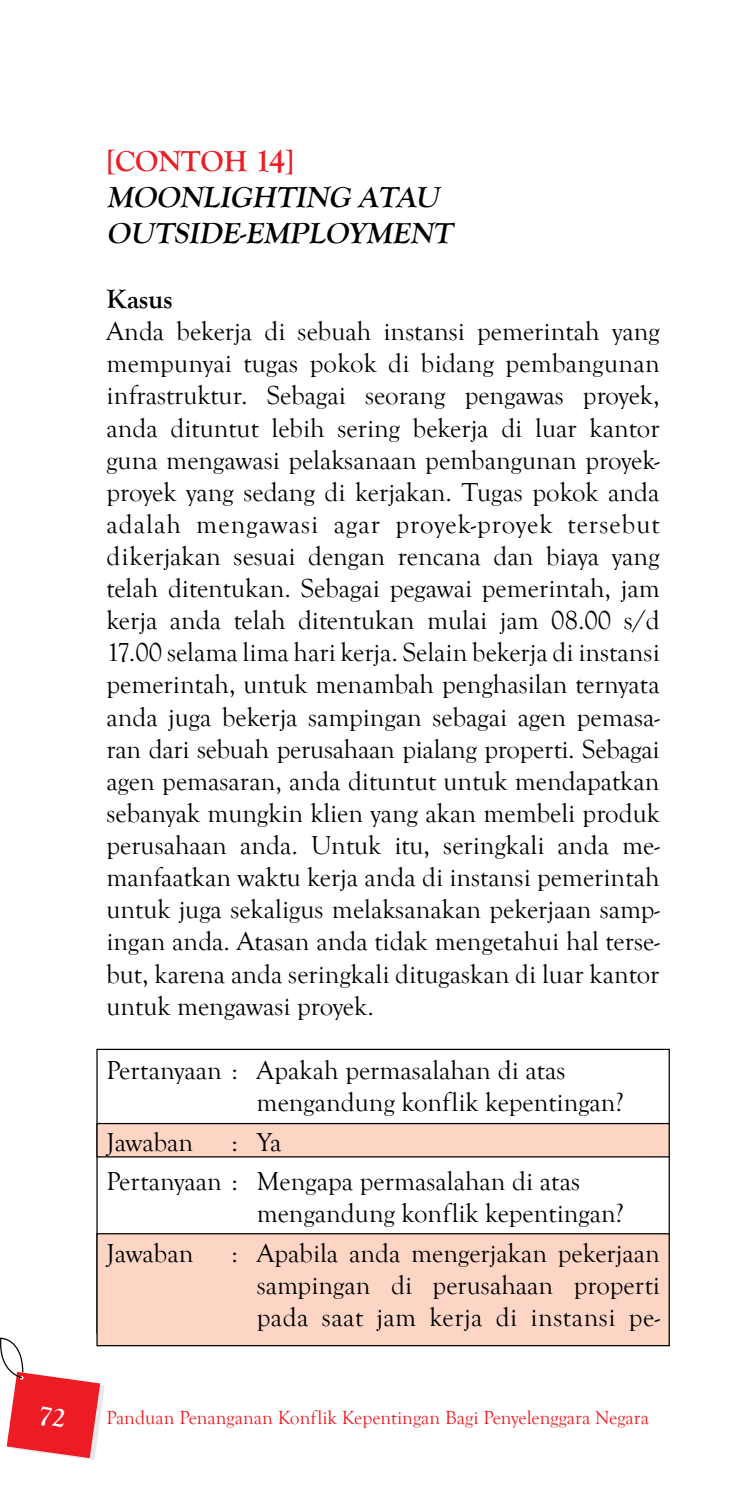
<style>
.page{position:relative;width:745px;height:1489px;background:#fff}
.page>*{position:absolute;margin:0;border:0;box-sizing:border-box;transform-origin:0 0}
.t1{font:italic 700 30px/36px "Goudy Old Style T";color:#000}
.t2{font:700 27.5px "Goudy Old Style T";color:#000}
.t3{font:26.75px/32px "Goudy Old Style T";color:#000;text-align:justify}
.t4{font:19.5px "Goudy Old Style T";color:#ed1c24}
.s1{font-style:normal;color:#ed1c24}
.s2{font-style:normal;font-size:32.5px;color:#ed1c24}
</style>
<div class="page">
<div style="left:97px;top:1123px;width:571px;height:33px;background:#fdd5c4"></div>
<div style="left:96px;top:1122px;width:573px;height:35px;border:1px solid #000"></div>
<div style="left:97px;top:1233px;width:571px;height:112px;background:#fdd5c4"></div>
<div style="left:96px;top:1232px;width:573px;height:114px;border:1px solid #000"></div>
<svg style="left:0;top:1297px;width:105px;height:162px"></svg>
<p class="t1" style="left:106px;top:143px;width:353px"><span class="s1">[CONTOH</span> <span class="s2">14</span><span class="s1">]<br></span>MOONLIGHTING ATAU<br>OUTSIDE-EMPLOYMENT</p>
<p class="t2" style="left:106px;top:283px;width:68px">Kasus</p>
<p class="t3" style="left:106px;top:316px;width:554px">Anda bekerja di sebuah instansi pemerintah yang mempunyai tugas pokok di bidang pembangunan infrastruktur. Sebagai seorang pengawas proyek, anda dituntut lebih sering bekerja di luar kantor guna mengawasi pelaksanaan pembangunan proyek&shy;proyek yang sedang di kerjakan. Tugas pokok anda adalah mengawasi agar proyek-proyek tersebut dikerjakan sesuai dengan rencana dan biaya yang telah ditentukan. Sebagai pegawai pemerintah, jam kerja anda telah ditentukan mulai jam 08.00 s/d 17.00 selama lima hari kerja. Selain bekerja di instansi pemerintah, untuk menambah penghasilan ternyata anda juga bekerja sampingan sebagai agen pemasa&shy;ran dari sebuah perusahaan pialang properti. Sebagai agen pemasaran, anda dituntut untuk mendapatkan sebanyak mungkin klien yang akan membeli produk perusahaan anda. Untuk itu, seringkali anda me&shy;manfaatkan waktu kerja anda di instansi pemerintah untuk juga sekaligus melaksanakan pekerjaan samp&shy;ingan anda. Atasan anda tidak mengetahui hal terse&shy;but, karena anda seringkali ditugaskan di luar kantor untuk mengawasi proyek.</p>
<p class="t3" style="left:256px;top:1054px;width:368px;text-indent:-150px">Pertanyaan : Apakah permasalahan di atas mengandung konflik kepentingan?</p>
<p class="t3" style="left:106px;top:1126px;width:88px">Jawaban</p>
<p class="t3" style="left:106px;top:1122px;width:475px;line-height:39.5px;text-indent:125px">: Ya<br>Pertanyaan : Mengapa permasalahan di atas</p>
<p class="t3" style="left:256px;top:1198px;width:368px">mengandung konflik kepentingan?</p>
<p class="t3" style="left:106px;top:1237px;width:88px">Jawaban</p>
<p class="t3" style="left:256px;top:1237px;width:404px;text-indent:-25px">: Apabila anda mengerjakan pekerjaan sampingan di perusahaan properti pada saat jam kerja di instansi pe-</p>
<p class="t4" style="left:106px;top:1407px;width:543px">Panduan Penanganan Konflik Kepentingan Bagi Penyelenggara Negara</p>
</div>
